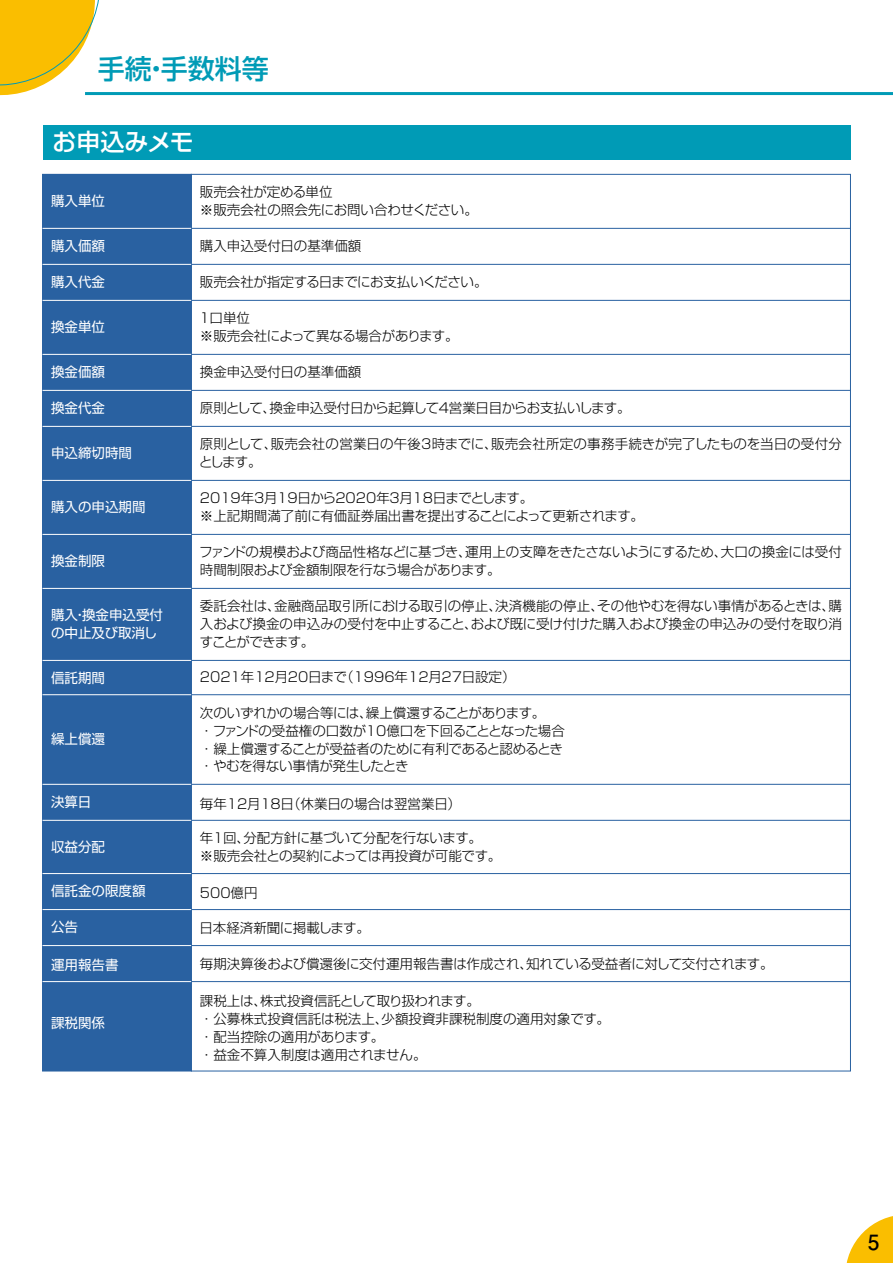
<style>
.page{position:relative;width:893px;height:1263px;background:#fff}
.page>*{position:absolute;margin:0;border:0;box-sizing:border-box;transform-origin:0 0}
.t1{font:500 27px "Shin Go Pro";color:#009bb6}
.t2{font:500 24px "Shin Go Pro";color:#fff}
.t3{font:700 21px "Futo Go B101 Pro";color:#000}
.t4{font:300 13.5px/18px "Shin Go Pro";letter-spacing:-.015em;color:#000}
.t5{font:13.5px/18px "Shin Go Pro";color:#fff}
.t6{font:300 13.5px/18px "Shin Go Pro";letter-spacing:.015em;color:#000}
.t7{font:300 13.5px "Shin Go Pro";letter-spacing:-.035em;color:#000}
</style>
<div class="page">
<div style="left:43px;top:174px;width:148px;height:897px;background:#2961a1"></div>
<div style="left:42px;top:174px;width:150px;height:897px;border:1px solid #2961a1"></div>
<hr style="left:43px;top:228px;width:148px;height:1px;background:#fff">
<hr style="left:191px;top:228px;width:659px;height:1px;background:#2961a1">
<hr style="left:43px;top:264px;width:148px;height:1px;background:#fff">
<hr style="left:191px;top:264px;width:659px;height:1px;background:#2961a1">
<hr style="left:43px;top:300px;width:148px;height:1px;background:#fff">
<hr style="left:191px;top:300px;width:659px;height:1px;background:#2961a1">
<hr style="left:43px;top:354px;width:148px;height:1px;background:#fff">
<hr style="left:191px;top:354px;width:659px;height:1px;background:#2961a1">
<hr style="left:43px;top:390px;width:148px;height:1px;background:#fff">
<hr style="left:191px;top:390px;width:659px;height:1px;background:#2961a1">
<hr style="left:43px;top:426px;width:148px;height:1px;background:#fff">
<hr style="left:191px;top:426px;width:659px;height:1px;background:#2961a1">
<hr style="left:43px;top:480px;width:148px;height:1px;background:#fff">
<hr style="left:191px;top:480px;width:659px;height:1px;background:#2961a1">
<hr style="left:43px;top:534px;width:148px;height:1px;background:#fff">
<hr style="left:191px;top:534px;width:659px;height:1px;background:#2961a1">
<hr style="left:43px;top:588px;width:148px;height:1px;background:#fff">
<hr style="left:191px;top:588px;width:659px;height:1px;background:#2961a1">
<hr style="left:43px;top:660px;width:148px;height:1px;background:#fff">
<hr style="left:191px;top:660px;width:659px;height:1px;background:#2961a1">
<hr style="left:43px;top:694px;width:148px;height:1px;background:#fff">
<hr style="left:191px;top:694px;width:659px;height:1px;background:#2961a1">
<hr style="left:43px;top:784px;width:148px;height:1px;background:#fff">
<hr style="left:191px;top:784px;width:659px;height:1px;background:#2961a1">
<hr style="left:43px;top:820px;width:148px;height:1px;background:#fff">
<hr style="left:191px;top:820px;width:659px;height:1px;background:#2961a1">
<hr style="left:43px;top:873px;width:148px;height:1px;background:#fff">
<hr style="left:191px;top:873px;width:659px;height:1px;background:#2961a1">
<hr style="left:43px;top:909px;width:148px;height:1px;background:#fff">
<hr style="left:191px;top:909px;width:659px;height:1px;background:#2961a1">
<hr style="left:43px;top:945px;width:148px;height:1px;background:#fff">
<hr style="left:191px;top:945px;width:659px;height:1px;background:#2961a1">
<hr style="left:43px;top:981px;width:148px;height:1px;background:#fff">
<hr style="left:191px;top:981px;width:659px;height:1px;background:#2961a1">
<hr style="left:85px;top:92px;width:808px;height:3px;background:#009bb6">
<svg style="left:0;top:0;width:115px;height:96px"></svg>
<div style="left:43px;top:125px;width:807px;height:34px;background:#009bb6"></div>
<svg style="left:846px;top:1216px;width:47px;height:47px"></svg>
<h1 class="t1" style="left:98px;top:47px;width:173px">手続・手数料等</h1>
<h2 class="t2" style="left:53px;top:123px;width:143px">お申込みメモ</h2>
<p class="t5" style="left:51px;top:190px;width:55px">購入単位</p>
<p class="t5" style="left:51px;top:235px;width:55px">購入価額</p>
<p class="t5" style="left:51px;top:271px;width:55px">購入代金</p>
<p class="t5" style="left:51px;top:316px;width:55px">換金単位</p>
<p class="t5" style="left:51px;top:361px;width:55px">換金価額</p>
<p class="t5" style="left:51px;top:397px;width:55px">換金代金</p>
<p class="t5" style="left:51px;top:442px;width:82px">申込締切時間</p>
<p class="t5" style="left:51px;top:496px;width:96px">購入の申込期間</p>
<p class="t5" style="left:51px;top:550px;width:55px">換金制限</p>
<p class="t5" style="left:51px;top:604px;width:113px">購入・換金申込受付の中止及び取消し</p>
<p class="t5" style="left:51px;top:667px;width:55px">信託期間</p>
<p class="t5" style="left:51px;top:728px;width:55px">繰上償還</p>
<p class="t5" style="left:51px;top:791px;width:42px">決算日</p>
<p class="t5" style="left:51px;top:836px;width:55px">収益分配</p>
<p class="t5" style="left:51px;top:880px;width:96px">信託金の限度額</p>
<p class="t5" style="left:51px;top:916px;width:28px">公告</p>
<p class="t5" style="left:51px;top:954px;width:69px">運用報告書</p>
<p class="t5" style="left:51px;top:1012px;width:55px">課税関係</p>
<p class="t4" style="left:200px;top:181px;width:279px">販売会社が定める単位<br>※販売会社の照会先にお問い合わせください。</p>
<p class="t4" style="left:200px;top:235px;width:177px">購入申込受付日の基準価額　</p>
<p class="t4" style="left:200px;top:271px;width:289px">販売会社が指定する日までにお支払いください。</p>
<p class="t4" style="left:198px;top:307px;width:262px">１口単位<br>※販売会社によって異なる場合があります。</p>
<p class="t4" style="left:200px;top:361px;width:163px">換金申込受付日の基準価額</p>
<p class="t7" style="left:200px;top:397px;width:432px">原則として、換金申込受付日から起算して４営業日目からお支払いします。</p>
<p class="t6" style="left:199px;top:433px;width:644px">原則として、販売会社の営業日の午後3時までに、販売会社所定の事務手続きが完了したものを当日の受付分とします。</p>
<p class="t4" style="left:200px;top:487px;width:446px">2019年３月19日から2020年３月18日までとします。<br>※上記期間満了前に有価証券届出書を提出することによって更新されます。</p>
<p class="t4" style="left:199px;top:541px;width:644px">ファンドの規模および商品性格などに基づき、運用上の支障をきたさないようにするため、大口の換金には受付時間制限および金額制限を行なう場合があります。</p>
<p class="t4" style="left:200px;top:595px;width:644px;text-align:justify">委託会社は、金融商品取引所における取引の停止、決済機能の停止、その他やむを得ない事情があるときは、購入および換金の申込みの受付を中止すること、および既に受け付けた購入および換金の申込みの受付を取り消すことができます。</p>
<p class="t4" style="left:200px;top:666px;width:317px">2021年12月20日まで（1996年12月27日設定）</p>
<p class="t4" style="left:200px;top:702px;width:367px">次のいずれかの場合等には、繰上償還することがあります。<br>・ファンドの受益権の口数が10億口を下回ることとなった場合・繰上償還することが受益者のために有利であると認めるとき・やむを得ない事情が発生したとき</p>
<p class="t4" style="left:200px;top:793px;width:263px">毎年12月18日（休業日の場合は翌営業日）</p>
<p class="t4" style="left:200px;top:827px;width:303px">年１回、分配方針に基づいて分配を行ないます。<br>※販売会社との契約によっては再投資が可能です。</p>
<p class="t4" style="left:200px;top:882px;width:59px">500億円</p>
<p class="t4" style="left:200px;top:917px;width:172px">日本経済新聞に掲載します。</p>
<p class="t4" style="left:200px;top:953px;width:575px">毎期決算後および償還後に交付運用報告書は作成され、知れている受益者に対して交付されます。</p>
<p class="t4" style="left:200px;top:990px;width:412px">課税上は、株式投資信託として取り扱われます。<br>・公募株式投資信託は税法上、少額投資非課税制度の適用対象です。・配当控除の適用があります。<br>・益金不算入制度は適用されません。</p>
<h3 class="t3" style="left:868px;top:1225px;width:13px">5</h3>
</div>
